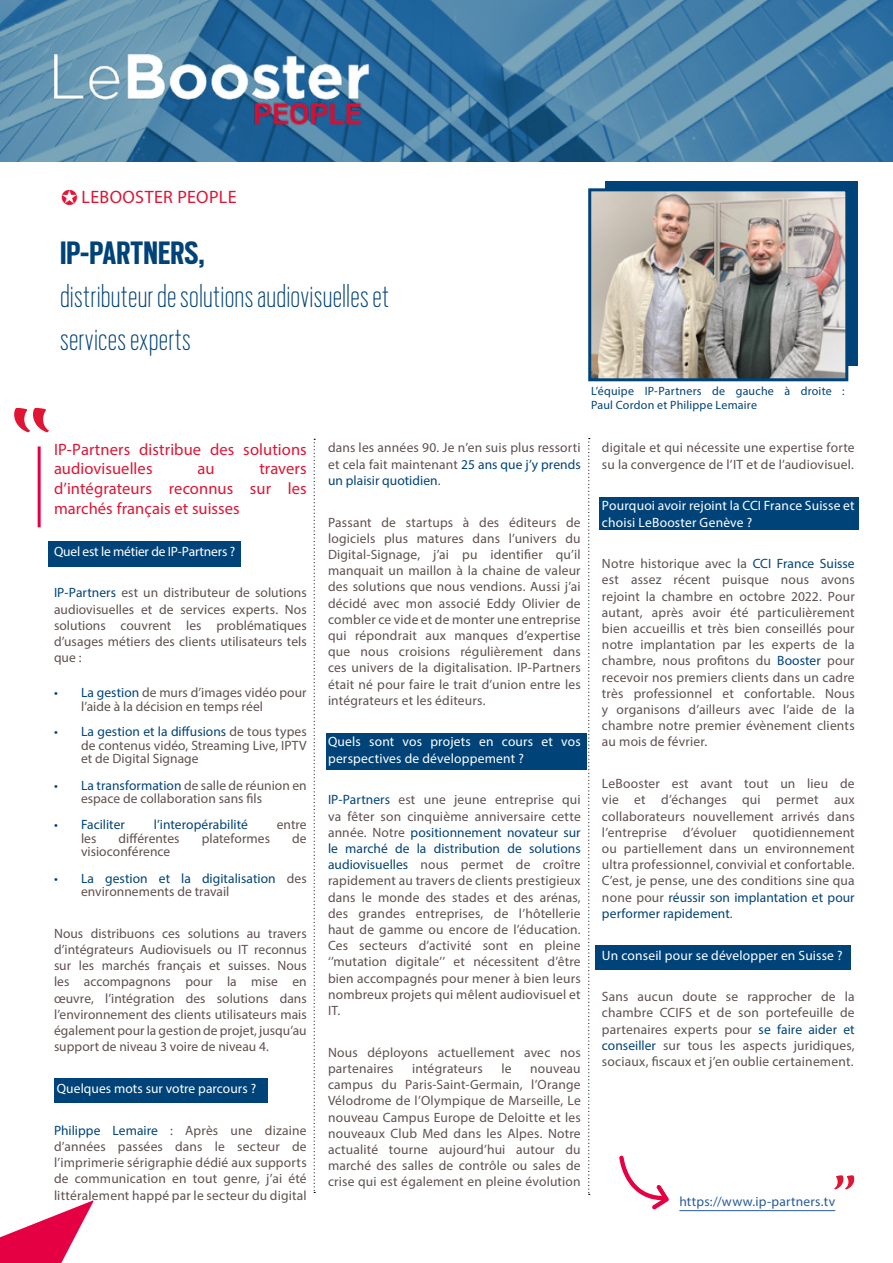
<style>
.page{position:relative;width:893px;height:1263px;background:#fff}
.page>*{position:absolute;margin:0;border:0;box-sizing:border-box;transform-origin:0 0}
.t1{font:100 36px/43.2px "Scout Cond";letter-spacing:.005em;color:#004379}
.t2{font:700 36px "Scout Cond";letter-spacing:.005em;color:#004379}
.t3{font:18px "Myriad Pro";letter-spacing:.015em;color:#e01534}
.t4{font:16.5px/19.8px "Myriad Pro";letter-spacing:.005em;color:#e01534}
.t5{font:13.5px/16.2px "Myriad Pro";letter-spacing:.01em;color:#5f514f;text-align:justify}
.t6{font:13.5px/16.2px "Myriad Pro";letter-spacing:.01em;color:#fff}
.t7{font:13.5px/13.5px "Myriad Pro";letter-spacing:.005em;color:#004379}
.t8{font:13.5px "Myriad Pro";letter-spacing:-.015em;color:#fff}
.t9{font:13.5px "Myriad Pro";letter-spacing:.015em;color:#275b9b}
.t10{font:12px/14.4px "Myriad Pro";letter-spacing:.015em;color:#004379}
.s1{color:#004379}
.s2{color:#5f514f}
</style>
<div class="page">
<svg style="left:0;top:0;width:893px;height:162px;background:#467fa6"></svg>
<img style="left:54px;top:54px;width:327px;height:84px">
<div style="left:595px;top:945px;width:255px;height:24px;background:#004379"></div>
<div style="left:600px;top:497px;width:259px;height:33px;background:#004379"></div>
<div style="left:326px;top:733px;width:261px;height:36px;background:#004379"></div>
<div style="left:49px;top:541px;width:192px;height:26px;background:#004379"></div>
<div style="left:54px;top:1078px;width:214px;height:24px;background:#004379"></div>
<svg style="left:14px;top:408px;width:35px;height:24px"></svg>
<svg style="left:314px;top:439px;width:1px;height:754px"></svg>
<svg style="left:588px;top:438px;width:2px;height:757px"></svg>
<div style="left:605px;top:181px;width:252px;height:185px;background:#004379"></div>
<img style="left:592px;top:192px;width:252px;height:185px">
<div style="left:588px;top:188px;width:260px;height:193px;border:3px solid #004379"></div>
<hr style="left:38px;top:446px;width:3px;height:81px;background:#e50043">
<svg style="left:0;top:1200px;width:94px;height:63px"></svg>
<svg style="left:619px;top:1155px;width:50px;height:55px"></svg>
<hr style="left:679px;top:1210px;width:156px;height:1px;background:#275b9b">
<svg style="left:834px;top:1175px;width:20px;height:14px"></svg>
<h2 class="t3" style="left:82px;top:186px;width:157px">LEBOOSTER PEOPLE</h2>
<h1 class="t2" style="left:60px;top:229px;width:146px">IP-PARTNERS,</h1>
<h1 class="t1" style="left:60px;top:273px;width:331px">distributeur de solutions audiovisuelles et services experts</h1>
<p class="t10" style="left:591px;top:383px;width:255px">L’équipe IP-Partners de gauche à droite :<br>Paul Cordon et Philippe Lemaire</p>
<p class="t4" style="left:54px;top:439px;width:254px">IP-Partners distribue des solutions audiovisuelles</p>
<p class="t4" style="left:54px;top:459px;width:254px;text-align:justify;text-indent:205px">travers d’intégrateurs reconnus sur les marchés français et suisses</p>
<p class="t8" style="left:54px;top:543px;width:183px">Quel est le métier de IP-Partners ?</p>
<p class="t5" style="left:54px;top:585px;width:254px"><span class="s1">IP-Partners</span> est un distributeur de solutions audiovisuelles et de services experts. Nos solutions couvrent les problématiques d’usages métiers des clients utilisateurs tels que :</p>
<p class="t5" style="left:81px;top:685px;width:227px;line-height:13.5px;text-indent:-27px"><span class="s1">• La gestion</span> de murs d’images vidéo pour l’aide à la décision en temps réel</p>
<p class="t5" style="left:81px;top:725px;width:227px;line-height:13.5px;text-indent:-27px"><span class="s1">• La gestion et la diffusions</span> de tous types de contenus vidéo, Streaming Live, IPTV et de Digital Signage</p>
<p class="t5" style="left:81px;top:778px;width:227px;line-height:13.5px;text-indent:-27px"><span class="s1">• La transformation</span> de salle de réunion en espace de collaboration sans fils</p>
<p class="t7" style="left:54px;top:818px;width:72px">• Faciliter</p>
<p class="t7" style="left:154px;top:818px;width:96px">l’interopérabilité</p>
<p class="t5" style="left:277px;top:816px;width:31px">entre</p>
<p class="t5" style="left:81px;top:830px;width:17px">les</p>
<p class="t5" style="left:119px;top:830px;width:62px">différentes</p>
<p class="t5" style="left:202px;top:830px;width:70px">plateformes</p>
<p class="t5" style="left:292px;top:830px;width:16px">de</p>
<p class="t5" style="left:81px;top:843px;width:91px">visioconférence</p>
<p class="t7" style="left:81px;top:871px;width:227px;text-indent:-27px">• La gestion et la digitalisation <span class="s2">des environnements de travail</span></p>
<p class="t5" style="left:54px;top:925px;width:254px">Nous distribuons ces solutions au travers d’intégrateurs Audiovisuels ou IT reconnus sur les marchés français et suisses. Nous les accompagnons pour la mise en œuvre, l’intégration des solutions dans l’environnement des clients utilisateurs mais également pour la gestion de projet, jusqu’au support de niveau 3 voire de niveau 4.</p>
<p class="t6" style="left:57px;top:1080px;width:201px">Quelques mots sur votre parcours ?</p>
<p class="t5" style="left:54px;top:1122px;width:254px"><span class="s1">Philippe Lemaire</span> : Après une dizaine d’années passées dans le secteur de l’imprimerie sérigraphie dédié aux supports de communication en tout genre, j’ai été littéralement happé par le secteur du digital</p>
<p class="t4" style="left:197px;top:459px;width:19px">au</p>
<p class="t5" style="left:328px;top:440px;width:254px">dans les années 90. Je n’en suis plus ressorti et cela fait maintenant <span class="s1">25 ans que j’y prends un plaisir quotidien</span>.</p>
<p class="t5" style="left:328px;top:514px;width:254px">Passant de startups à des éditeurs de logiciels plus matures dans l’univers du Digital-Signage, j’ai pu identifier qu’il manquait un maillon à la chaine de valeur des solutions que nous vendions. Aussi j’ai décidé avec mon associé Eddy Olivier de combler ce vide et de monter une entreprise qui répondrait aux manques d’expertise que nous croisions régulièrement dans ces univers de la digitalisation. IP-Partners était né pour faire le trait d’union entre les intégrateurs et les éditeurs.</p>
<p class="t6" style="left:328px;top:734px;width:254px">Quels sont vos projets en cours et vos perspectives de développement ?</p>
<p class="t5" style="left:328px;top:791px;width:254px"><span class="s1">IP-Partners</span> est une jeune entreprise qui va fêter son cinquième anniversaire cette année. Notre <span class="s1">positionnement novateur sur le marché de la distribution de solutions audiovisuelles</span> nous permet de croître rapidement au travers de clients prestigieux dans le monde des stades et des arénas, des grandes entreprises, de l’hôtellerie haut de gamme ou encore de l’éducation.<br>Ces secteurs d’activité sont en pleine ‘’mutation digitale’’ et nécessitent d’être bien accompagnés pour mener à bien leurs nombreux projets qui mêlent audiovisuel et IT.</p>
<p class="t5" style="left:328px;top:1044px;width:254px">Nous déployons actuellement avec nos partenaires</p>
<p class="t5" style="left:412px;top:1060px;width:72px">intégrateurs</p>
<p class="t5" style="left:501px;top:1060px;width:12px">le</p>
<p class="t5" style="left:328px;top:1060px;width:254px;text-indent:202px">nouveau campus du Paris-Saint-Germain, l’Orange Vélodrome de l’Olympique de Marseille, Le nouveau Campus Europe de Deloitte et les nouveaux Club Med dans les Alpes. Notre actualité tourne aujourd’hui autour du marché des salles de contrôle ou sales de crise qui est également en pleine évolution</p>
<p class="t5" style="left:602px;top:440px;width:254px">digitale et qui nécessite une expertise forte su la convergence de l’IT et de l’audiovisuel.</p>
<p class="t6" style="left:602px;top:497px;width:254px">Pourquoi avoir rejoint la CCI France Suisse et choisi LeBooster Genève ?</p>
<p class="t5" style="left:602px;top:555px;width:254px">Notre historique avec la <span class="s1">CCI France Suisse </span>est assez récent puisque nous avons rejoint la chambre en octobre 2022. Pour autant, après avoir été particulièrement bien accueillis et très bien conseillés pour notre implantation par les experts de la chambre, nous profitons du <span class="s1">Booster</span> pour recevoir nos premiers clients dans un cadre très professionnel et confortable. Nous y organisons d’ailleurs avec l’aide de la chambre notre premier évènement clients au mois de février.</p>
<p class="t5" style="left:602px;top:775px;width:254px">LeBooster est avant tout un lieu de vie et d’échanges qui permet aux collaborateurs nouvellement arrivés dans l’entreprise d’évoluer quotidiennement ou partiellement dans un environnement ultra professionnel, convivial et confortable.<br>C’est, je pense, une des conditions sine qua none pour <span class="s1">réussir son implantation et pour performer rapidement</span>.</p>
<p class="t6" style="left:602px;top:947px;width:242px">Un conseil pour se développer en Suisse ?</p>
<p class="t5" style="left:602px;top:988px;width:254px">Sans aucun doute se rapprocher de la chambre CCIFS et de son portefeuille de partenaires experts pour <span class="s1">se faire aider et conseiller</span> sur tous les aspects juridiques, sociaux, fiscaux et j’en oublie certainement.</p>
<p class="t9" style="left:679px;top:1193px;width:157px">https://www.ip-partners.tv</p>
</div>
